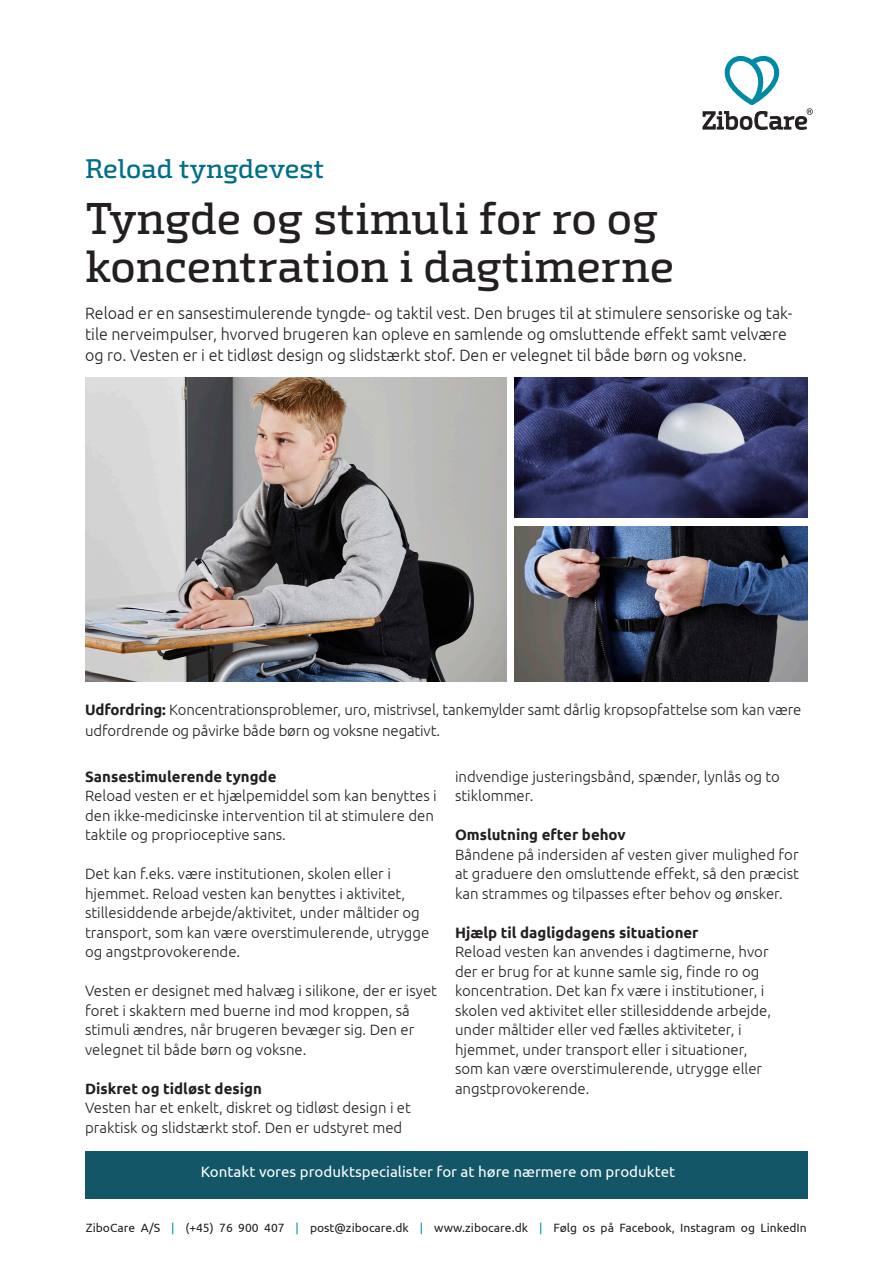
<style>
.page{position:relative;width:893px;height:1263px;background:#fff}
.page>*{position:absolute;margin:0;border:0;box-sizing:border-box;transform-origin:0 0}
.Brødtekst{font:500 45px/48px "Exo Slab Pro";letter-spacing:-.005em;color:#231f20}
.Produkt{font:500 27px "Exo Slab Pro";letter-spacing:-.015em;color:#006f87}
.Brødtekst-2{font:300 16.5px/21px "Ubuntu";color:#231f20}
.Brødtekst-3{font:300 15px/19.5px "Ubuntu";color:#231f20}
.Brødtekst-4{font:700 15px "Ubuntu";color:#231f20}
.t1{font:15px "Ubuntu";color:#fff}
.Brødtekst-5{font:12px "Ubuntu";color:#231f20}
.s1{font-weight:700}
.s2{color:#008aa5}
</style>
<div class="page">
<img style="left:514px;top:527px;width:294px;height:154px">
<img style="left:514px;top:377px;width:294px;height:140px">
<img style="left:85px;top:377px;width:421px;height:304px">
<svg style="left:703px;top:55px;width:110px;height:75px"></svg>
<div style="left:85px;top:1151px;width:723px;height:47px;background:#125668"></div>
<p class="Produkt" style="left:85px;top:153px;width:241px">Reload tyngdevest</p>
<p class="Brødtekst" style="left:85px;top:195px;width:591px">Tyngde og stimuli for ro og koncentration i dagtimerne</p>
<p class="Brødtekst-2" style="left:85px;top:302px;width:709px">Reload er en sansestimulerende tyngde- og taktil vest. Den bruges til at stimulere sensoriske og tak&shy;tile nerveimpulser, hvorved brugeren kan opleve en samlende og omsluttende effekt samt velvære og ro. Vesten er i et tidløst design og slidstærkt stof. Den er velegnet til både børn og voksne.</p>
<p class="Brødtekst-3" style="left:85px;top:699px;width:718px;line-height:21px"><span class="s1">Udfordring:</span> Koncentrationsproblemer, uro, mistrivsel, tankemylder samt dårlig kropsopfattelse som kan være udfordrende og påvirke både børn og voksne negativt.</p>
<p class="Brødtekst-4" style="left:85px;top:767px;width:193px">Sansestimulerende tyngde</p>
<p class="Brødtekst-3" style="left:85px;top:786px;width:353px">Reload vesten er et hjælpemiddel som kan benyttes i den ikke-medicinske intervention til at stimulere den taktile og proprioceptive sans.</p>
<p class="Brødtekst-3" style="left:85px;top:864px;width:346px">Det kan f.eks. være institutionen, skolen eller i hjemmet. Reload vesten kan benyttes i aktivitet, stillesiddende arbejde/aktivitet, under måltider og transport, som kan være overstimulerende, utrygge og angstprovokerende.</p>
<p class="Brødtekst-3" style="left:85px;top:981px;width:354px">Vesten er designet med halvæg i silikone, der er isyet foret i skaktern med buerne ind mod kroppen, så stimuli ændres, når brugeren bevæger sig. Den er velegnet til både børn og voksne.</p>
<p class="Brødtekst-4" style="left:85px;top:1079px;width:178px">Diskret og tidløst design</p>
<p class="Brødtekst-3" style="left:85px;top:1098px;width:327px">Vesten har et enkelt, diskret og tidløst design i et praktisk og slidstærkt stof. Den er udstyret med</p>
<p class="Brødtekst-3" style="left:455px;top:766px;width:326px">indvendige justeringsbånd, spænder, lynlås og to stiklommer.</p>
<p class="Brødtekst-4" style="left:455px;top:826px;width:172px">Omslutning efter behov</p>
<p class="Brødtekst-3" style="left:455px;top:844px;width:346px;text-align:justify">Båndene på indersiden af vesten giver mulighed for at graduere den omsluttende effekt, så den præcist kan strammes og tilpasses efter behov og ønsker.</p>
<p class="Brødtekst-4" style="left:455px;top:923px;width:245px">Hjælp til dagligdagens situationer</p>
<p class="Brødtekst-3" style="left:455px;top:942px;width:318px">Reload vesten kan anvendes i dagtimerne, hvor der er brug for at kunne samle sig, finde ro og koncentration. Det kan fx være i institutioner, i skolen ved aktivitet eller stillesiddende arbejde, under måltider eller ved fælles aktiviteter, i hjemmet, under transport eller i situationer, som kan være overstimulerende, utrygge eller angstprovokerende.</p>
<p class="t1" style="left:201px;top:1162px;width:476px">Kontakt vores produktspecialister for at høre nærmere om produktet</p>
<p class="Brødtekst-5" style="left:86px;top:1221px;width:722px">ZiboCare A/S <span class="s2">|</span> (+45) 76 900 407 <span class="s2">|</span> post@zibocare.dk <span class="s2">|</span> www.zibocare.dk <span class="s2">|</span> Følg os på Facebook, Instagram og LinkedIn</p>
</div>
